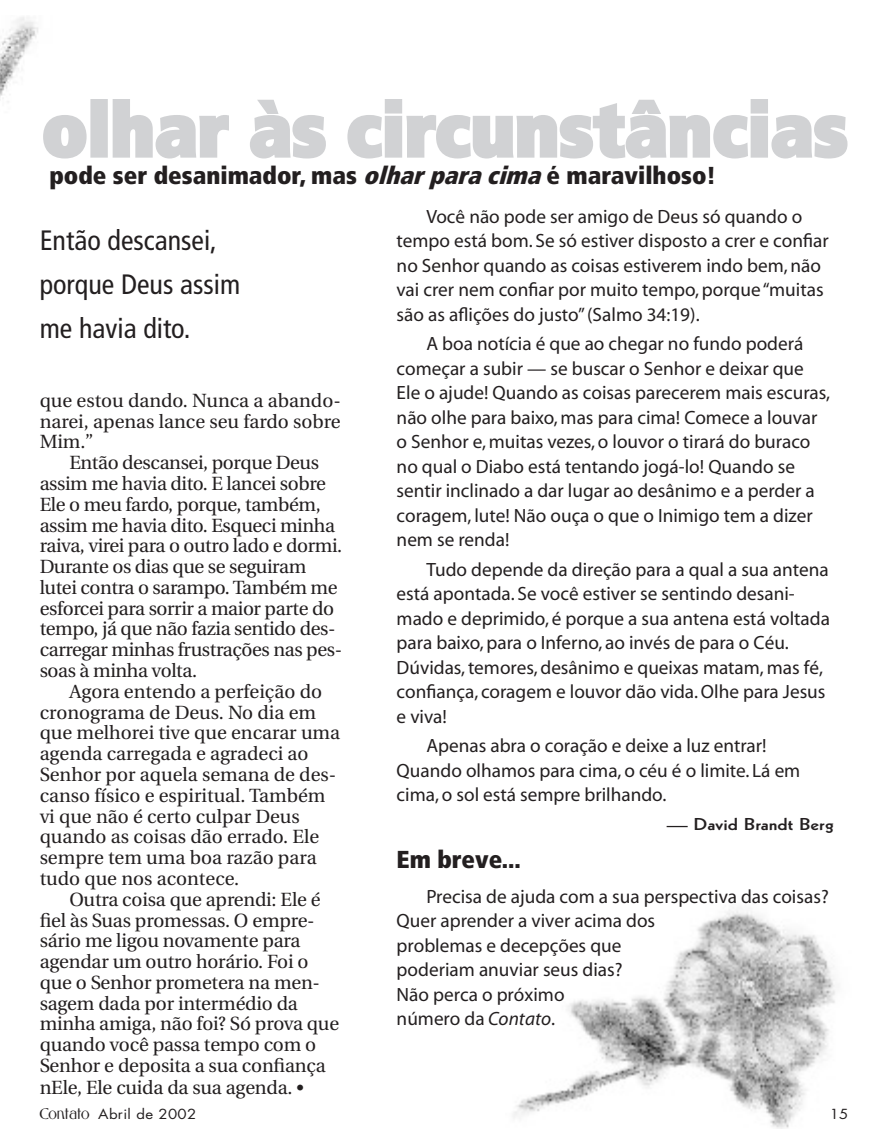
<style>
.page{position:relative;width:893px;height:1141px;background:#fff}
.page>*{position:absolute;margin:0;border:0;box-sizing:border-box;transform-origin:0 0}
.t1{font:900 condensed 73.5px "Frutiger";color:#d1d2d4;scale:1.05 1}
.t2{font:condensed 28px/43.8px "Frutiger";color:#231f20}
.t3{font:900 condensed 24.5px "Frutiger";color:#231f20}
.t4{font:19.25px/24.5px "Myriad";color:#231f20}
.t5{font:19.07px/20.8px "Utopia";letter-spacing:-.01em;color:#231f20}
.t6{font:16.8px "Geometric 231 BT Bold C";color:#231f20;scale:1.25 1}
.t7{font:13.47px "Futura";letter-spacing:.025em;color:#231f20;scale:1.1 1}
.s1{font-style:italic}
.s2{font-size:18.38px}
.s3{font-family:"Gabriel";font-weight:700}
</style>
<div class="page">
<img style="left:0;top:17px;width:38px;height:85px">
<img style="left:513px;top:909px;width:322px;height:220px">
<svg style="left:43px;top:115px;width:44px;height:44px"></svg>
<div style="left:90px;top:99px;width:18px;height:59px;border:4px solid #d1d2d4"></div>
<svg style="left:112px;top:99px;width:117px;height:60px"></svg>
<svg style="left:250px;top:99px;width:76px;height:60px"></svg>
<svg style="left:347px;top:99px;width:501px;height:60px"></svg>
<h1 class="t1" style="left:42px;top:85px;width:769px">olhar às circunstâncias</h1>
<p class="t3" style="left:49px;top:160px;width:668px">pode ser desanimador, mas <span class="s1">olharparacima</span>é maravilhoso!</p>
<h2 class="t2" style="left:40px;top:219px;width:202px">Então descansei, porque Deus assim me havia dito.</h2>
<p class="t4" style="left:397px;top:205px;width:433px;text-indent:30px">Você não pode ser amigo de Deus só quando o tempo está bom. Se só estiver disposto a crer e confiar no Senhor quando as coisas estiverem indo bem, não vai crer nem confiar por muito tempo, porque “muitas são as aflições do justo” (Salmo 34:19).</p>
<p class="t4" style="left:397px;top:332px;width:435px;text-indent:30px">A boa notícia é que ao chegar no fundo poderá começar a subir — se buscar o Senhor e deixar que Ele o ajude! Quando as coisas parecerem mais escuras, não olhe para baixo, mas para cima! Comece a louvar o Senhor e, muitas vezes, o louvor o tirará do buraco no qual o Diabo está tentando jogá-lo! Quando se sentir inclinado a dar lugar ao desânimo e a perder a coragem, lute! Não ouça o que o Inimigo tem a dizer nem se renda!</p>
<p class="t4" style="left:397px;top:558px;width:435px;text-indent:30px">Tudo depende da direção para a qual a sua antena está apontada. Se você estiver se sentindo desani&shy;mado e deprimido, é porque a sua antena está voltada para baixo, para o Inferno, ao invés de para o Céu.<br>Dúvidas, temores, desânimo e queixas matam, mas fé, confiança, coragem e louvor dão vida. Olhe para Jesus e viva!</p>
<p class="t4" style="left:397px;top:734px;width:405px;text-indent:30px">Apenas abra o coração e deixe a luz entrar!<br>Quando olhamos para cima, o céu é o limite. Lá em cima, o sol está sempre brilhando.</p>
<p class="t6" style="left:667px;top:813px;width:135px">— David Brandt Berg</p>
<p class="t3" style="left:397px;top:845px;width:126px">Em breve...</p>
<p class="t4" style="left:397px;top:885px;width:434px;text-indent:30px">Precisa de ajuda com a sua perspectiva das coisas?<br>Quer aprender a viver acima dos<br>problemas e decepções que<br>poderiam anuviar seus dias?<br>Não perca o próximo<br>número da <span class="s1">Contato</span>.</p>
<p class="t5" style="left:40px;top:390px;width:303px;text-align:justify">que estou dando. Nunca a abando&shy;narei, apenas lance seu fardo sobre Mim.”</p>
<p class="t5" style="left:40px;top:453px;width:304px;text-indent:30px">Então descansei, porque Deus assim me havia dito. E lancei sobre<br>Ele o meu fardo, porque, também, assim me havia dito. Esqueci minha raiva, virei para o outro lado e dormi.<br>Durante os dias que se seguiram lutei contra o sarampo. Também me esforcei para sorrir a maior parte do tempo, já que não fazia sentido des&shy;carregar minhas frustrações nas pes&shy;soas à minha volta.</p>
<p class="t5" style="left:40px;top:681px;width:302px;text-indent:30px">Agora entendo a perfeição do cronograma de Deus. No dia em que melhorei tive que encarar uma agenda carregada e agradeci ao<br>Senhor por aquela semana de des&shy;canso físico e espiritual. Também vi que não é certo culpar Deus quando as coisas dão errado. Ele sempre tem uma boa razão para tudo que nos acontece.</p>
<p class="t5" style="left:40px;top:889px;width:301px;text-indent:30px">Outra coisa que aprendi: Ele é fiel às Suas promessas. O empre&shy;sário me ligou novamente para agendar um outro horário. Foi o que o Senhor prometera na men&shy;sagem dada por intermédio da minha amiga, não foi? Só prova que quando você passa tempo com o<br>Senhor e deposita a sua confiança nEle, Ele cuida da sua agenda. <span class="s2">•</span></p>
<p class="t7" style="left:40px;top:1106px;width:144px"><span class="s3">CONTATO</span> Abril de 2002</p>
<p class="t7" style="left:830px;top:1106px;width:18px">15</p>
</div>
